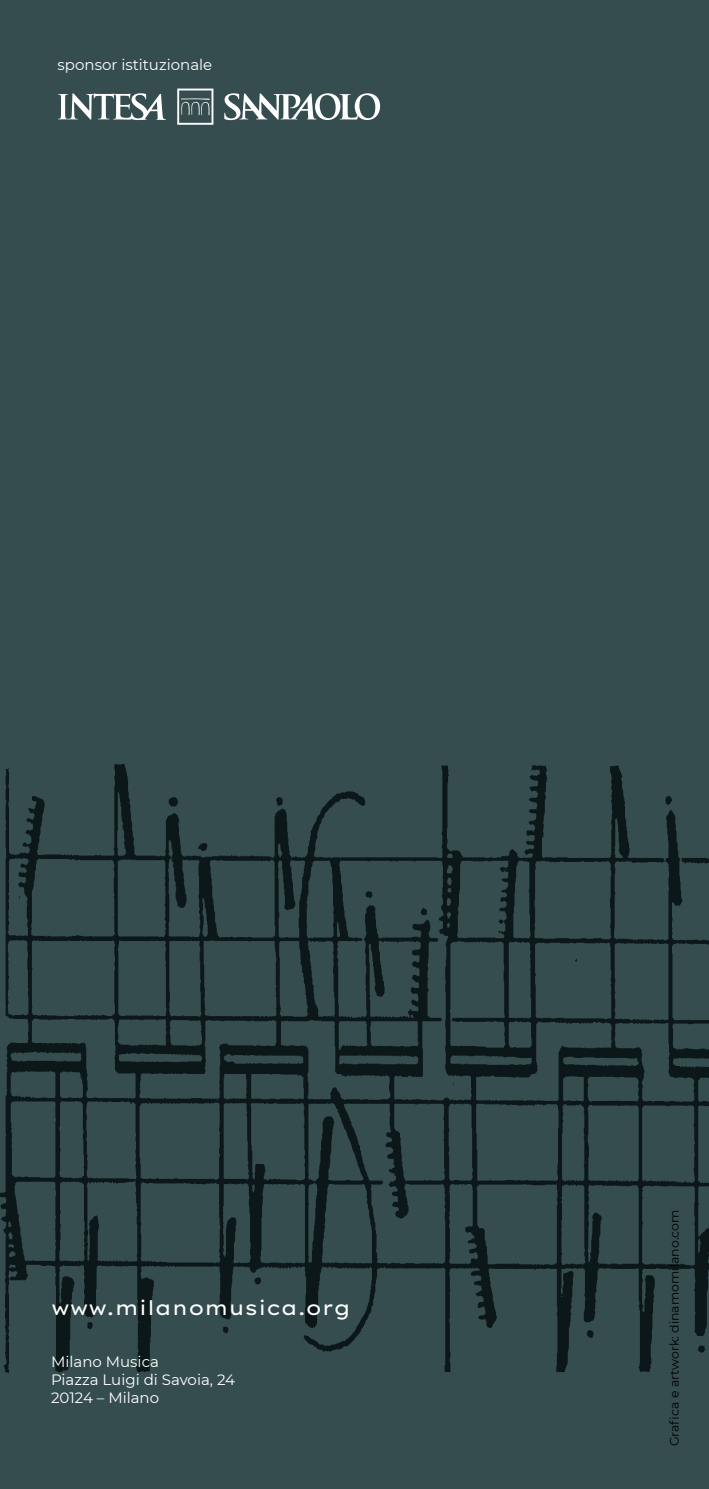
<style>
.page{position:relative;width:709px;height:1489px;background:#fff}
.page>*{position:absolute;margin:0;border:0;box-sizing:border-box;transform-origin:0 0}
.t1{font:20px "Lexend Giga";color:#fff}
.t2{font:15px/18px "Montserrat";color:#fff}
.t3{font:12.5px "Montserrat";color:#000}
</style>
<div class="page">
<div style="left:0;top:0;width:709px;height:1488px;background:#364d4f"></div>
<img style="left:0;top:764px;width:709px;height:609px">
<svg style="left:224px;top:93px;width:156px;height:27px"></svg>
<svg style="left:58px;top:93px;width:108px;height:27px"></svg>
<svg style="left:177px;top:89px;width:36px;height:36px"></svg>
<p class="t2" style="left:58px;top:55px;width:156px">sponsor istituzionale</p>
<h1 class="t1" style="left:51px;top:1292px;width:301px">www.milanomusica.org</h1>
<p class="t2" style="left:51px;top:1351px;width:185px">Milano Musica<br>Piazza Luigi di Savoia, 24<br>20124 – Milano</p>
<p class="t3" style="left:666px;top:1446px;width:238px;rotate:-90deg">Grafica e artwork: dinamomilano.com</p>
</div>
